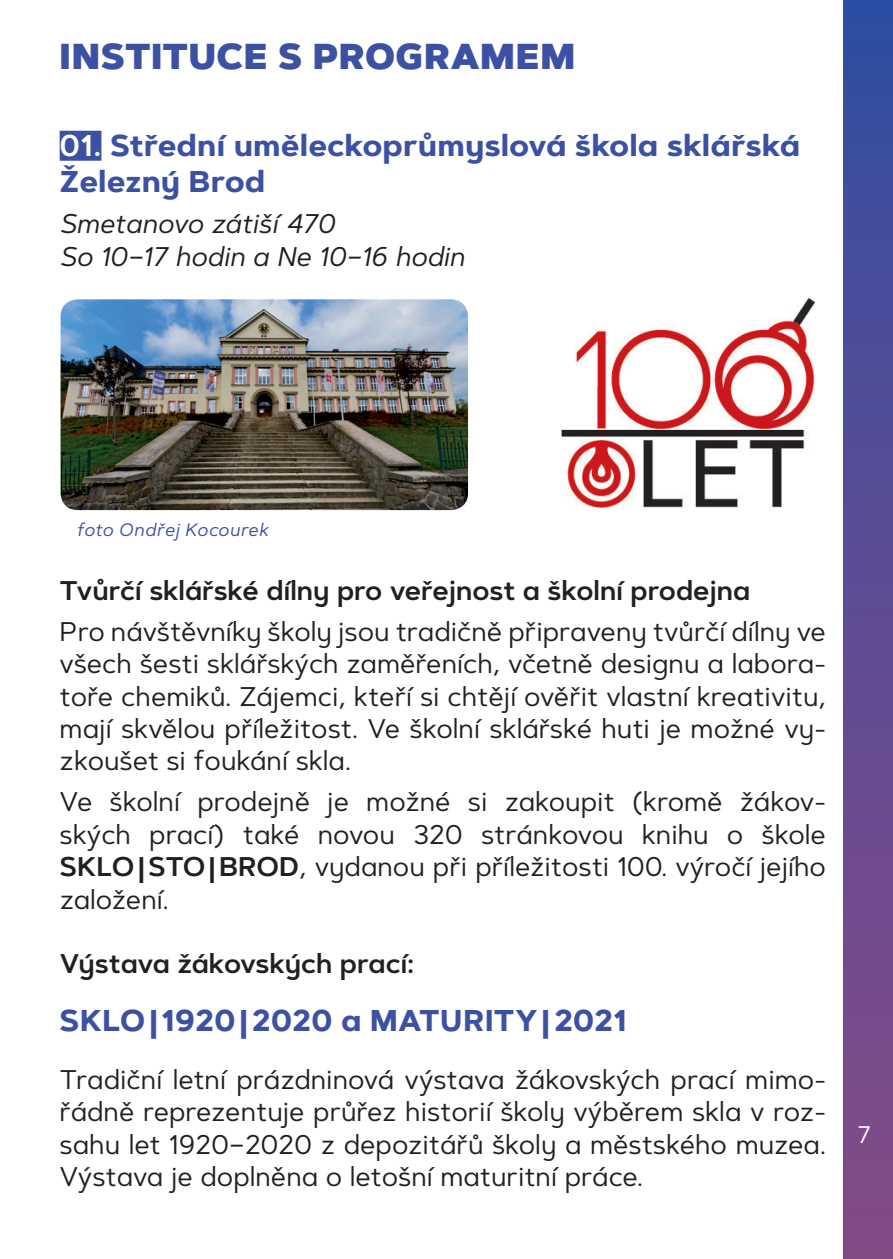
<style>
.page{position:relative;width:893px;height:1259px;background:#fff}
.page>*{position:absolute;margin:0;border:0;box-sizing:border-box;transform-origin:0 0}
.t1{font:900 36px "Artegra Sans Alt";letter-spacing:.01em;color:#3d51a3}
.t2{font:700 30px/36px "Artegra Sans Alt";letter-spacing:.02em;color:#3d51a3}
.t3{font:27px/32.4px "Artegra Sans Alt";color:#231f20;text-align:justify}
.t4{font:600 27px "Artegra Sans Alt";color:#231f20}
.t5{font:italic 27px/32.4px "Artegra Sans Alt";color:#231f20}
.t6{font:24px "Artegra Sans Alt";color:#fff}
.t7{font:italic 18px "Artegra Sans Alt";letter-spacing:.03em;color:#3d51a3}
.s1{font-weight:600;color:#fff}
.s2{font-weight:600}
</style>
<div class="page">
<div style="left:843px;top:0;width:50px;height:1259px;background:linear-gradient(to bottom,#334ea1,#884a86)"></div>
<div style="left:60px;top:131px;width:41px;height:30px;background:#3d51a3"></div>
<img style="left:61px;top:299px;width:407px;height:211px">
<img style="left:561px;top:299px;width:254px;height:209px">
<h1 class="t1" style="left:60px;top:29px;width:517px">INSTITUCE S PROGRAMEM</h1>
<p class="t2" style="left:60px;top:128px;width:742px"><span class="s1">01.</span> Střední uměleckoprůmyslová škola sklářská<br>Železný Brod</p>
<p class="t5" style="left:60px;top:207px;width:406px">Smetanovo zátiší 470<br>So 10–17 hodin a Ne 10–16 hodin</p>
<p class="t7" style="left:77px;top:518px;width:193px">foto Ondřej Kocourek</p>
<p class="t4" style="left:60px;top:571px;width:692px">Tvůrčí sklářské dílny pro veřejnost a školní prodejna</p>
<p class="t3" style="left:60px;top:614px;width:768px">Pro návštěvníky školy jsou tradičně připraveny tvůrčí dílny ve všech šesti sklářských zaměřeních, včetně designu a labora&shy;toře chemiků. Zájemci, kteří si chtějí ověřit vlastní kreativitu, mají skvělou příležitost. Ve školní sklářské huti je možné vy&shy;zkoušet si foukání skla.</p>
<p class="t3" style="left:60px;top:785px;width:768px">Ve školní prodejně je možné si zakoupit (kromě žákov&shy;ských prací) také novou 320 stránkovou knihu o škole <span class="s2">SKLO|STO|BROD</span>, vydanou při příležitosti 100. výročí jejího založení.</p>
<p class="t4" style="left:60px;top:944px;width:356px">Výstava žákovských prací:</p>
<p class="t2" style="left:60px;top:1003px;width:568px">SKLO | 1920|2020 a MATURITY|2021</p>
<p class="t3" style="left:60px;top:1062px;width:768px">Tradiční letní prázdninová výstava žákovských prací mimo&shy;řádně reprezentuje průřez historií školy výběrem skla v roz&shy;sahu let 1920–2020 z depozitářů školy a městského muzea.<br>Výstava je doplněna o letošní maturitní práce.</p>
<p class="t6" style="left:858px;top:1118px;width:15px">7</p>
</div>
